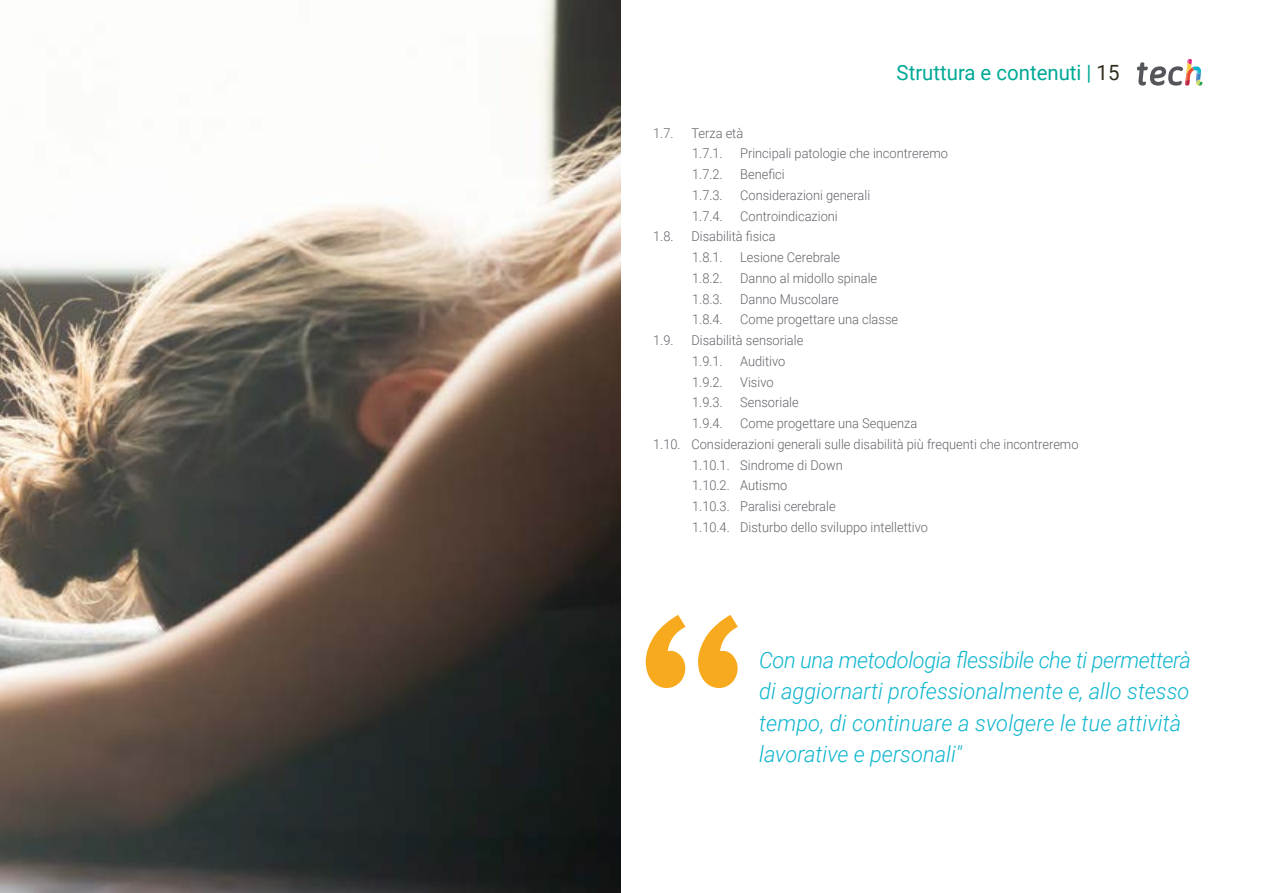
<style>
.page{position:relative;width:1263px;height:893px;background:#fff}
.page>*{position:absolute;margin:0;border:0;box-sizing:border-box;transform-origin:0 0}
.t1{font:italic 300 22.5px/31.5px "Roboto";color:#0fb6cf}
.t2{font:21px "Roboto";color:#00a996}
.t3{font:300 13.5px/20.7px "Roboto";color:#61646a;scale:.95 1}
.s1{color:#312e20}
</style>
<div class="page">
<img style="left:0;top:0;width:621px;height:893px">
<svg style="left:646px;top:615px;width:92px;height:73px"></svg>
<svg style="left:1137px;top:59px;width:65px;height:27px"></svg>
<h2 class="t2" style="left:897px;top:57px;width:224px">Struttura e contenuti | <span class="s1">15</span></h2>
<p class="t3" style="left:653px;top:122px;width:23px">1.7.</p>
<p class="t3" style="left:691px;top:122px;width:56px">Terza età<br>1.7.1.</p>
<p class="t3" style="left:740px;top:143px;width:220px">Principali patologie che incontreremo</p>
<p class="t3" style="left:692px;top:164px;width:34px">1.7.2.</p>
<p class="t3" style="left:740px;top:164px;width:48px">Benefici</p>
<p class="t3" style="left:692px;top:184px;width:34px">1.7.3.</p>
<p class="t3" style="left:740px;top:184px;width:138px">Considerazioni generali</p>
<p class="t3" style="left:692px;top:205px;width:34px">1.7.4.</p>
<p class="t3" style="left:740px;top:205px;width:104px">Controindicazioni</p>
<p class="t3" style="left:653px;top:226px;width:23px">1.8.</p>
<p class="t3" style="left:691px;top:226px;width:90px">Disabilità fisica<br>1.8.1.</p>
<p class="t3" style="left:740px;top:247px;width:107px">Lesione Cerebrale</p>
<p class="t3" style="left:692px;top:267px;width:34px">1.8.2.</p>
<p class="t3" style="left:740px;top:267px;width:146px">Danno al midollo spinale</p>
<p class="t3" style="left:692px;top:288px;width:34px">1.8.3.</p>
<p class="t3" style="left:740px;top:288px;width:105px">Danno Muscolare</p>
<p class="t3" style="left:692px;top:309px;width:34px">1.8.4.</p>
<p class="t3" style="left:740px;top:309px;width:168px">Come progettare una classe</p>
<p class="t3" style="left:653px;top:330px;width:23px">1.9.</p>
<p class="t3" style="left:691px;top:330px;width:119px">Disabilità sensoriale<br>1.9.1.</p>
<p class="t3" style="left:740px;top:350px;width:49px">Auditivo</p>
<p class="t3" style="left:692px;top:371px;width:34px">1.9.2.</p>
<p class="t3" style="left:740px;top:371px;width:37px">Visivo</p>
<p class="t3" style="left:692px;top:392px;width:34px">1.9.3.</p>
<p class="t3" style="left:740px;top:392px;width:63px">Sensoriale</p>
<p class="t3" style="left:692px;top:413px;width:34px">1.9.4.</p>
<p class="t3" style="left:740px;top:413px;width:188px">Come progettare una Sequenza</p>
<p class="t3" style="left:653px;top:433px;width:449px">1.10. Considerazioni generali sulle disabilità più frequenti che incontreremo</p>
<p class="t3" style="left:692px;top:454px;width:160px">1.10.1. Sindrome di Down</p>
<p class="t3" style="left:692px;top:475px;width:102px">1.10.2. Autismo</p>
<p class="t3" style="left:692px;top:496px;width:153px">1.10.3. Paralisi cerebrale</p>
<p class="t3" style="left:692px;top:516px;width:250px">1.10.4. Disturbo dello sviluppo intellettivo</p>
<h1 class="t1" style="left:759px;top:643px;width:433px">Con una metodologia flessibile che ti permetterà di aggiornarti professionalmente e, allo stesso tempo, di continuare a svolgere le tue attività lavorative e personali"</h1>
</div>
